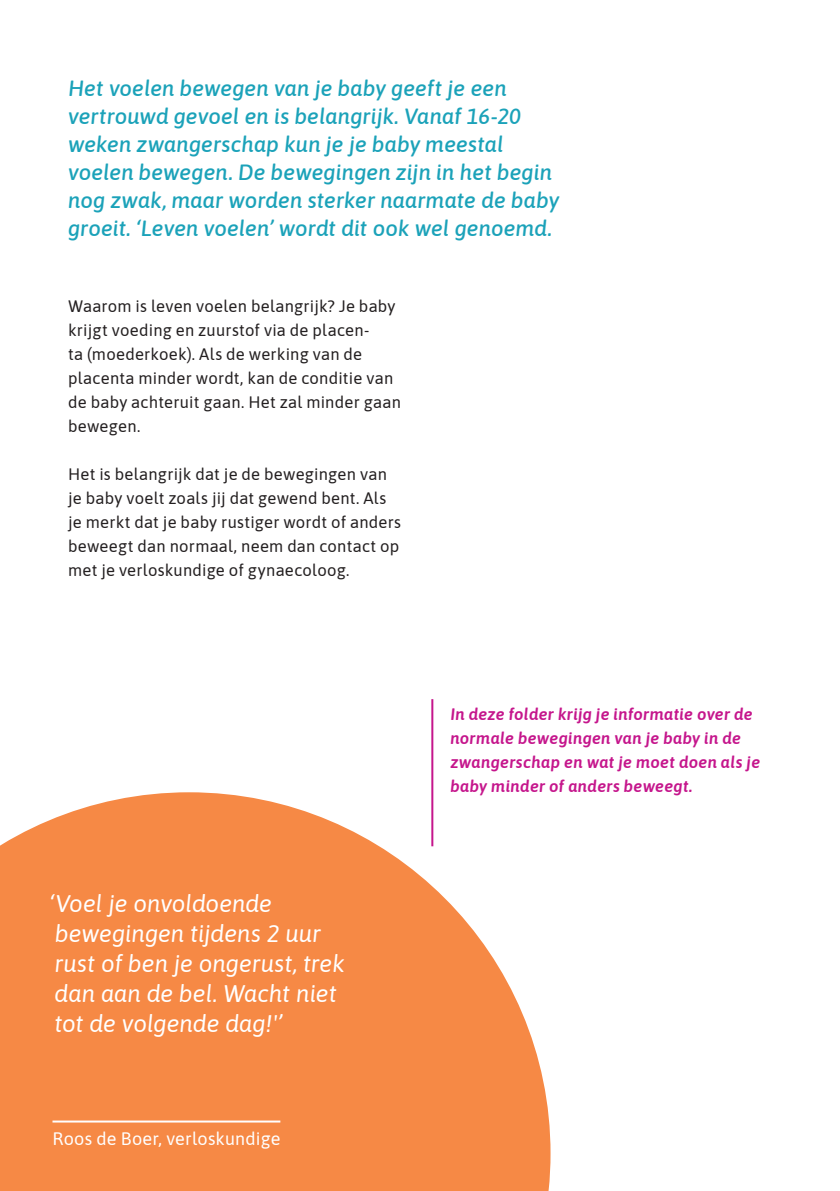
<style>
.page{position:relative;width:840px;height:1191px;background:#fff}
.page>*{position:absolute;margin:0;border:0;box-sizing:border-box;transform-origin:0 0}
.t1{font:italic 24px/30px "Asap";color:#fff}
.t2{font:italic 500 22px/28px "Asap";color:#1ba2b9}
.t3{font:18px "Asap";letter-spacing:.01em;color:#fff}
.t4{font:16.6px/24px "Asap";letter-spacing:.015em;color:#231f20}
.t5{font:italic 600 16.6px/24px "Asap";letter-spacing:.02em;color:#c5168c}
</style>
<div class="page">
<svg style="left:0;top:792px;width:550px;height:399px;background:#f7995f"></svg>
<hr style="left:52px;top:1120px;width:228px;height:2px;background:#fff">
<hr style="left:431px;top:699px;width:2px;height:147px;background:#c5168c">
<p class="t2" style="left:68px;top:73px;width:492px">Het voelen bewegen van je baby geeft je een vertrouwd gevoel en is belangrijk. Vanaf 16-20 weken zwangerschap kun je je baby meestal voelen bewegen. De bewegingen zijn in het begin nog zwak, maar worden sterker naarmate de baby groeit. ‘Leven voelen’ wordt dit ook wel genoemd.</p>
<p class="t4" style="left:68px;top:293px;width:334px">Waarom is leven voelen belangrijk? Je baby krijgt voeding en zuurstof via de placen-<br>ta (moederkoek). Als de werking van de placenta minder wordt, kan de conditie van de baby achteruit gaan. Het zal minder gaan bewegen.</p>
<p class="t4" style="left:68px;top:461px;width:334px">Het is belangrijk dat je de bewegingen van je baby voelt zoals jij dat gewend bent. Als je merkt dat je baby rustiger wordt of anders beweegt dan normaal, neem dan contact op met je verloskundige of gynaecoloog.</p>
<p class="t1" style="left:50px;top:887px;width:296px">‘Voel je onvoldoende bewegingen tijdens 2 uur rust of ben je ongerust, trek dan aan de bel. Wacht niet tot de volgende dag!'’</p>
<p class="t3" style="left:52px;top:1126px;width:229px">Roos de Boer, verloskundige</p>
<p class="t5" style="left:450px;top:701px;width:311px">In deze folder krijg je informatie over de normale bewegingen van je baby in de zwangerschap en wat je moet doen als je baby minder of anders beweegt.</p>
</div>
